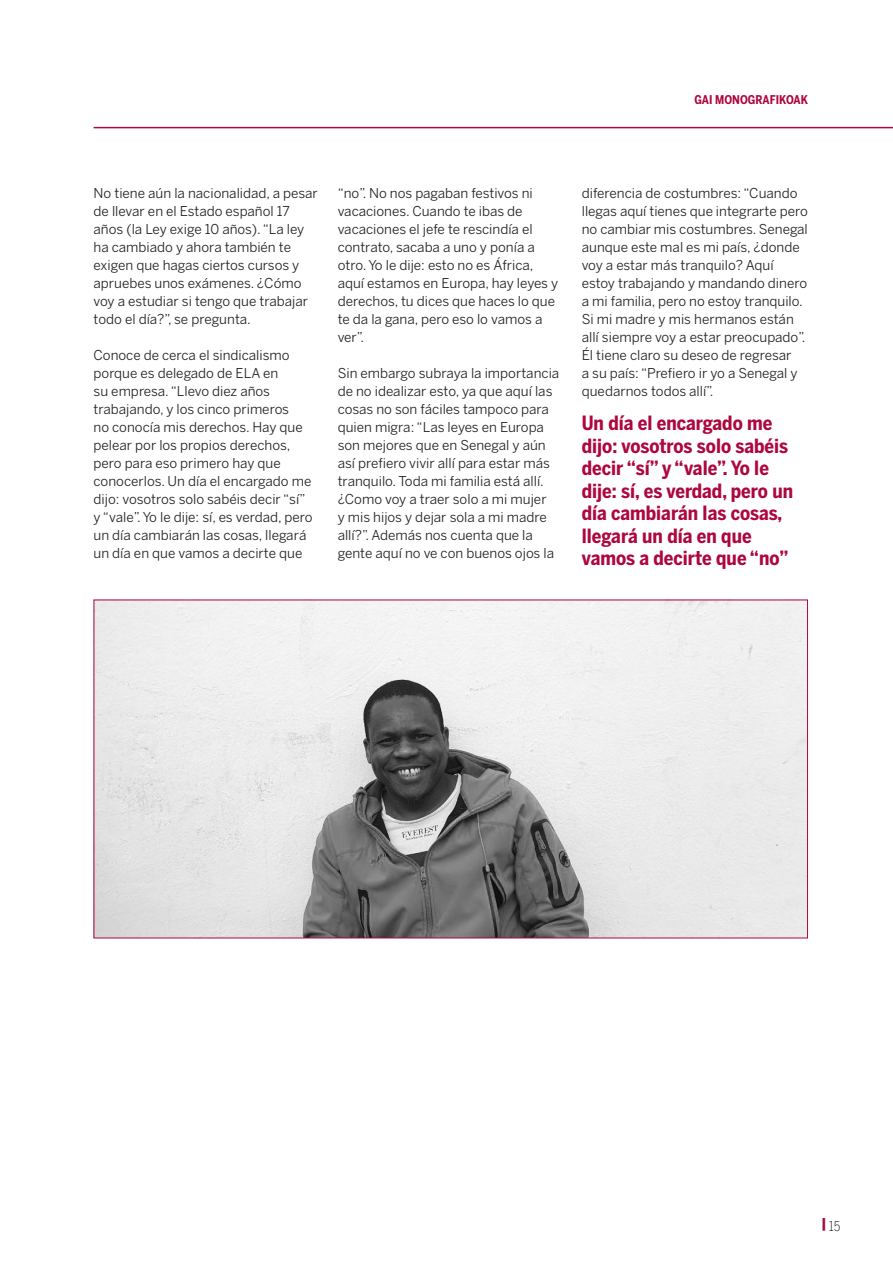
<style>
.page{position:relative;width:893px;height:1263px;background:#fff}
.page>*{position:absolute;margin:0;border:0;box-sizing:border-box;transform-origin:0 0}
.t1{font:700 19.5px/22.5px "Benton Sans Cond";color:#ad073d}
.t2{font:13.5px/18px "Benton Sans";color:#231f20}
.t3{font:300 13.5px "Benton Sans Cond";color:#231f20}
.t4{font:700 12px "Benton Sans Cond";color:#ad073d}
</style>
<div class="page">
<hr style="left:94px;top:127px;width:799px;height:1px;background:#ad073d">
<img style="left:96px;top:602px;width:710px;height:334px">
<p class="t4" style="left:694px;top:93px;width:7px">gai</p>
<p class="t4" style="left:715px;top:93px;width:94px">MONOGRAFIKOAK</p>
<p class="t2" style="left:94px;top:184px;width:226px">No tiene aún la nacionalidad, a pesar de llevar en el Estado español 17 años (la Ley exige 10 años). “La ley ha cambiado y ahora también te exigen que hagas ciertos cursos y apruebes unos exámenes. ¿Cómo voy a estudiar si tengo que trabajar todo el día?”, se pregunta.</p>
<p class="t2" style="left:94px;top:346px;width:220px">Conoce de cerca el sindicalismo porque es delegado de ELA en<br>su empresa. “Llevo diez años trabajando, y los cinco primeros<br>no conocía mis derechos. Hay que pelear por los propios derechos, pero para eso primero hay que conocerlos. Un día el encargado me dijo: vosotros solo sabéis decir “sí” y “vale”. Yo le dije: sí, es verdad, pero un día cambiarán las cosas, llegará un día en que vamos a decirte que</p>
<p class="t2" style="left:338px;top:184px;width:222px">“no”. No nos pagaban festivos ni vacaciones. Cuando te ibas de vacaciones el jefe te rescindía el contrato, sacaba a uno y ponía a otro. Yo le dije: esto no es África, aquí estamos en Europa, hay leyes y derechos, tu dices que haces lo que te da la gana, pero eso lo vamos a ver”.</p>
<p class="t2" style="left:338px;top:364px;width:223px">Sin embargo subraya la importancia de no idealizar esto, ya que aquí las cosas no son fáciles tampoco para quien migra: “Las leyes en Europa son mejores que en Senegal y aún así prefiero vivir allí para estar más tranquilo. Toda mi familia está allí. ¿Como voy a traer solo a mi mujer<br>y mis hijos y dejar sola a mi madre allí?”. Además nos cuenta que la gente aquí no ve con buenos ojos la</p>
<p class="t2" style="left:582px;top:184px;width:228px">diferencia de costumbres: “Cuando llegas aquí tienes que integrarte pero no cambiar mis costumbres. Senegal aunque este mal es mi país, ¿donde voy a estar más tranquilo? Aquí estoy trabajando y mandando dinero a mi familia, pero no estoy tranquilo.<br>Si mi madre y mis hermanos están allí siempre voy a estar preocupado”.<br>Él tiene claro su deseo de regresar<br>a su país: “Prefiero ir yo a Senegal y quedarnos todos allí”.</p>
<h1 class="t1" style="left:582px;top:412px;width:213px">Un día el encargado me dijo: vosotros solo sabéis decir “sí” y “vale”. Yo le dije: sí, es verdad, pero un día cambiarán las cosas, llegará un día en que vamos a decirte que “no”</h1>
<p class="t3" style="left:821px;top:1218px;width:20px"><sup>|</sup>15</p>
</div>
